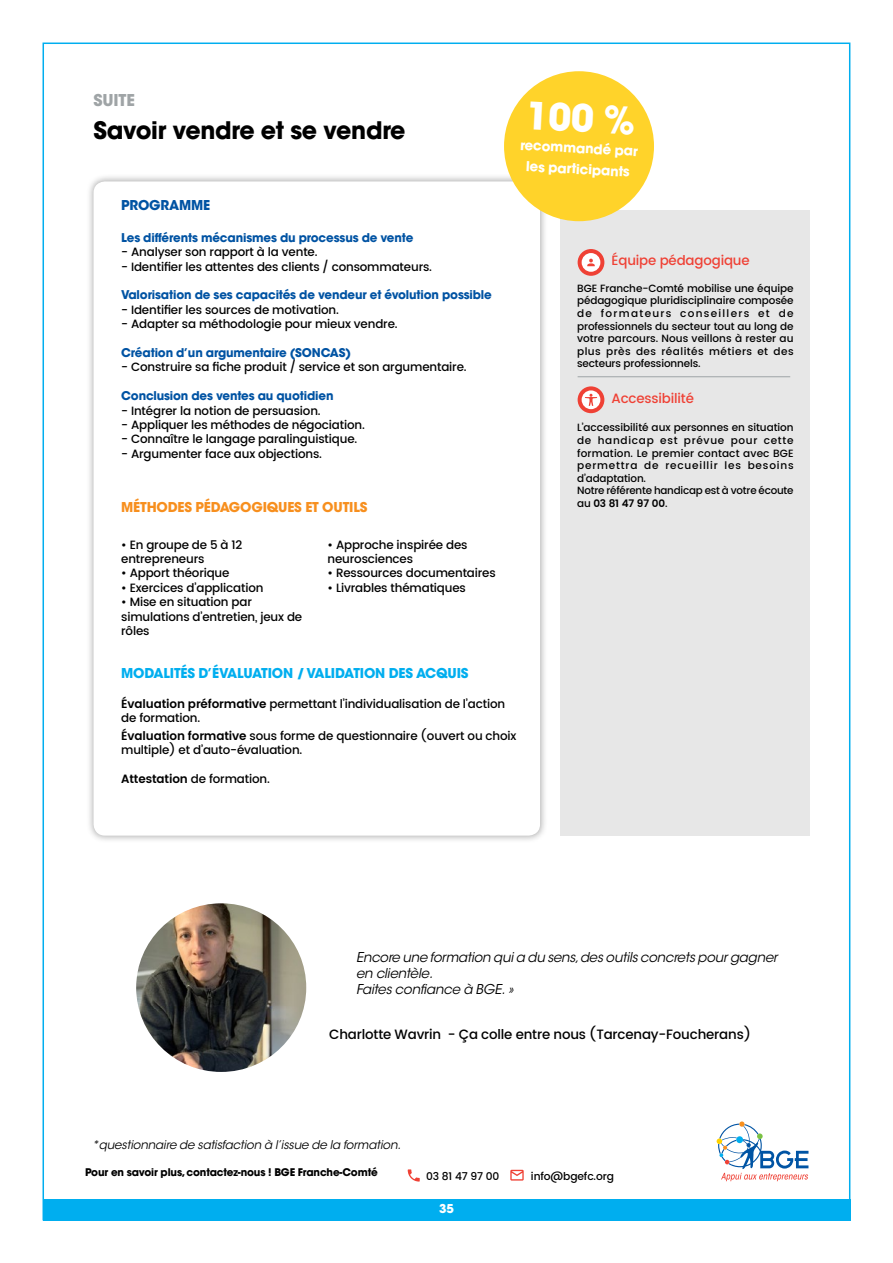
<style>
.page{position:relative;width:893px;height:1263px;background:#fff}
.page>*{position:absolute;margin:0;border:0;box-sizing:border-box;transform-origin:0 0}
.t1{font:700 37.5px "ITC Avant Garde Std";color:#fff}
.t2{font:700 24px "ITC Avant Garde Std";letter-spacing:-.045em;color:#000}
.t3{font:700 16.2px "ITC Avant Garde Std";color:#9fa4a6}
.t4{font:italic 13.5px/16.2px "ITC Avant Garde Std";letter-spacing:-.015em;color:#000}
.t5{font:500 13.5px "Poppins";letter-spacing:-.01em;color:#000}
.t6{font:700 13.5px "ITC Avant Garde Std";letter-spacing:-.01em;color:#00aeef}
.t7{font:500 13.5px "Poppins";letter-spacing:-.01em;color:#ef4135}
.t8{font:700 13.5px "ITC Avant Garde Std";letter-spacing:-.01em;color:#f78f1e}
.t9{font:700 13.5px/21px "ITC Avant Garde Std";color:#fff;text-align:center}
.t10{font:700 13.5px "ITC Avant Garde Std";letter-spacing:-.01em;color:#0053a3}
.t11{font:700 12.15px "ITC Avant Garde Std";color:#fff}
.t12{font:500 12px/14.4px "Poppins";letter-spacing:-.01em;color:#000}
.t13{font:700 12px "ITC Avant Garde Std";letter-spacing:-.01em;color:#0053a3}
.t14{font:italic 12px "ITC Avant Garde Std";letter-spacing:-.01em;color:#000}
.t15{font:500 10.8px "Poppins";letter-spacing:-.01em;color:#000}
.t16{font:500 10.5px/12.6px "Poppins";letter-spacing:.01em;color:#000;text-align:justify}
.t17{font:700 10.5px "ITC Avant Garde Std";letter-spacing:-.01em;color:#000}
.s1{font-weight:600}
</style>
<div class="page">
<div style="left:43px;top:1199px;width:807px;height:21px;background:#00aeef"></div>
<div style="left:561px;top:210px;width:249px;height:626px;background:#e7e7e7"></div>
<div style="left:86px;top:174px;width:461px;height:669px;background:#000;opacity:.35"></div>
<div style="left:94px;top:181px;width:446px;height:655px;background:#fff;border-radius:11px"></div>
<svg style="left:578px;top:249px;width:26px;height:27px"></svg>
<div style="left:582px;top:253px;width:18px;height:19px;background:#fff;border-radius:50%"></div>
<svg style="left:587px;top:259px;width:8px;height:7px"></svg>
<hr style="left:578px;top:376px;width:212px;height:1px;background:#9fa4a6">
<svg style="left:578px;top:386px;width:26px;height:27px"></svg>
<div style="left:582px;top:390px;width:18px;height:19px;background:#fff;border-radius:50%"></div>
<svg style="left:585px;top:394px;width:12px;height:12px"></svg>
<img style="left:136px;top:903px;width:170px;height:169px">
<div style="left:504px;top:71px;width:150px;height:150px;background:#ffd32a;border-radius:50%"></div>
<svg style="left:717px;top:1121px;width:91px;height:60px"></svg>
<svg style="left:408px;top:1169px;width:12px;height:12px"></svg>
<svg style="left:510px;top:1170px;width:14px;height:10px"></svg>
<h3 class="t3" style="left:94px;top:90px;width:10px">SUITE</h3>
<h2 class="t2" style="left:94px;top:114px;width:314px">Savoir vendre et se vendre</h2>
<p class="t10" style="left:121px;top:196px;width:91px">Programme</p>
<p class="t13" style="left:121px;top:230px;width:294px">Les différents mécanismes du processus de vente</p>
<p class="t12" style="left:121px;top:245px;width:198px">- Analyser son rapport à la vente.</p>
<p class="t12" style="left:121px;top:260px;width:312px">- Identifier les attentes des clients / consommateurs.</p>
<p class="t13" style="left:121px;top:287px;width:372px">Valorisation de ses capacités de vendeur et évolution possible</p>
<p class="t12" style="left:121px;top:303px;width:219px">- Identifier les sources de motivation.</p>
<p class="t12" style="left:121px;top:317px;width:278px">- Adapter sa méthodologie pour mieux vendre.</p>
<p class="t13" style="left:121px;top:345px;width:184px">Création d’un argumentaire (SONCAS</p>
<p class="t13" style="left:345px;top:345px;width:7px">)</p>
<p class="t12" style="left:121px;top:360px;width:347px">- Construire sa fiche produit / service et son argumentaire.</p>
<p class="t13" style="left:121px;top:388px;width:214px">Conclusion des ventes au quotidien</p>
<p class="t12" style="left:121px;top:404px;width:201px">- Intégrer la notion de persuasion.</p>
<p class="t12" style="left:121px;top:418px;width:245px">- Appliquer les méthodes de négociation.</p>
<p class="t12" style="left:121px;top:432px;width:238px">- Connaître le langage paralinguistique.</p>
<p class="t12" style="left:121px;top:447px;width:202px">- Argumenter face aux objections.</p>
<p class="t8" style="left:121px;top:498px;width:10px">MÉT</p>
<p class="t8" style="left:147px;top:498px;width:84px">HODES PÉDAGOGI</p>
<p class="t8" style="left:267px;top:498px;width:20px">QUES</p>
<p class="t8" style="left:305px;top:498px;width:64px">et outils</p>
<p class="t12" style="left:121px;top:537px;width:123px">• En groupe de 5 à 12 entrepreneurs</p>
<p class="t12" style="left:121px;top:566px;width:110px">• Apport théorique</p>
<p class="t12" style="left:121px;top:581px;width:144px">• Exercices d’application</p>
<p class="t12" style="left:121px;top:595px;width:183px">• Mise en situation par simulations d’entretien, jeux de rôles</p>
<p class="t12" style="left:327px;top:537px;width:142px">• Approche inspirée des neurosciences</p>
<p class="t12" style="left:327px;top:566px;width:170px">• Ressources documentaires</p>
<p class="t12" style="left:327px;top:581px;width:140px">• Livrables thématiques</p>
<h1 class="t1" style="left:527px;top:91px;width:111px;rotate:3deg">100 %</h1>
<p class="t9" style="left:521px;top:134px;width:123px;rotate:3deg">re commandé par le s participants</p>
<p class="t7" style="left:612px;top:251px;width:140px">équipe pédagogique</p>
<p class="t16" style="left:577px;top:282px;width:218px">BGE Franche-Comté mobilise une équipe pédagogique pluridisciplinaire composée de formateurs conseillers et de professionnels du secteur tout au long de votre parcours. Nous veillons à rester au plus près des réalités métiers et des secteurs professionnels.</p>
<p class="t7" style="left:612px;top:388px;width:84px">Accessibilité</p>
<p class="t16" style="left:577px;top:422px;width:218px;text-align:left">L’accessibilité aux personnes en situation de handicap est prévue pour cette formation. Le premier contact avec BGE permettra de recueillir les besoins d’adaptation.<br>Notre référente handicap est à votre écoute au <span class="s1">03 81 47 97 00</span>.</p>
<p class="t6" style="left:121px;top:664px;width:349px">Modalités d’évaluation / validation des acquis</p>
<p class="t12" style="left:121px;top:696px;width:385px"><span class="s1">évaluation préformative</span> permettant l’individualisation de l’action de formation.</p>
<p class="t12" style="left:121px;top:729px;width:397px"><span class="s1">évaluation formative</span> sous forme de questionnaire (ouvert ou choix multiple) et d’auto-évaluation.</p>
<p class="t12" style="left:121px;top:772px;width:150px"><span class="s1">Attestation</span> de formation.</p>
<p class="t4" style="left:356px;top:949px;width:423px">Encore une formation qui a du sens, des outils concrets pour gagner en clientèle.<br>Faites confiance à BGE. »</p>
<p class="t5" style="left:329px;top:1024px;width:423px">Charlotte Wavrin - ça colle entre nous (Tarcenay-Foucherans)</p>
<p class="t14" style="left:92px;top:1137px;width:311px">*questionnaire de satisfaction à l’issue de la formation.</p>
<p class="t17" style="left:85px;top:1166px;width:294px">Pour en savoir plus, contactez-nous ! BGE Franche-Comté</p>
<p class="t15" style="left:426px;top:1168px;width:75px">03 81 47 97 00</p>
<p class="t15" style="left:531px;top:1168px;width:84px">info@bgefc.org</p>
<p class="t11" style="left:439px;top:1201px;width:16px">35</p>
</div>
